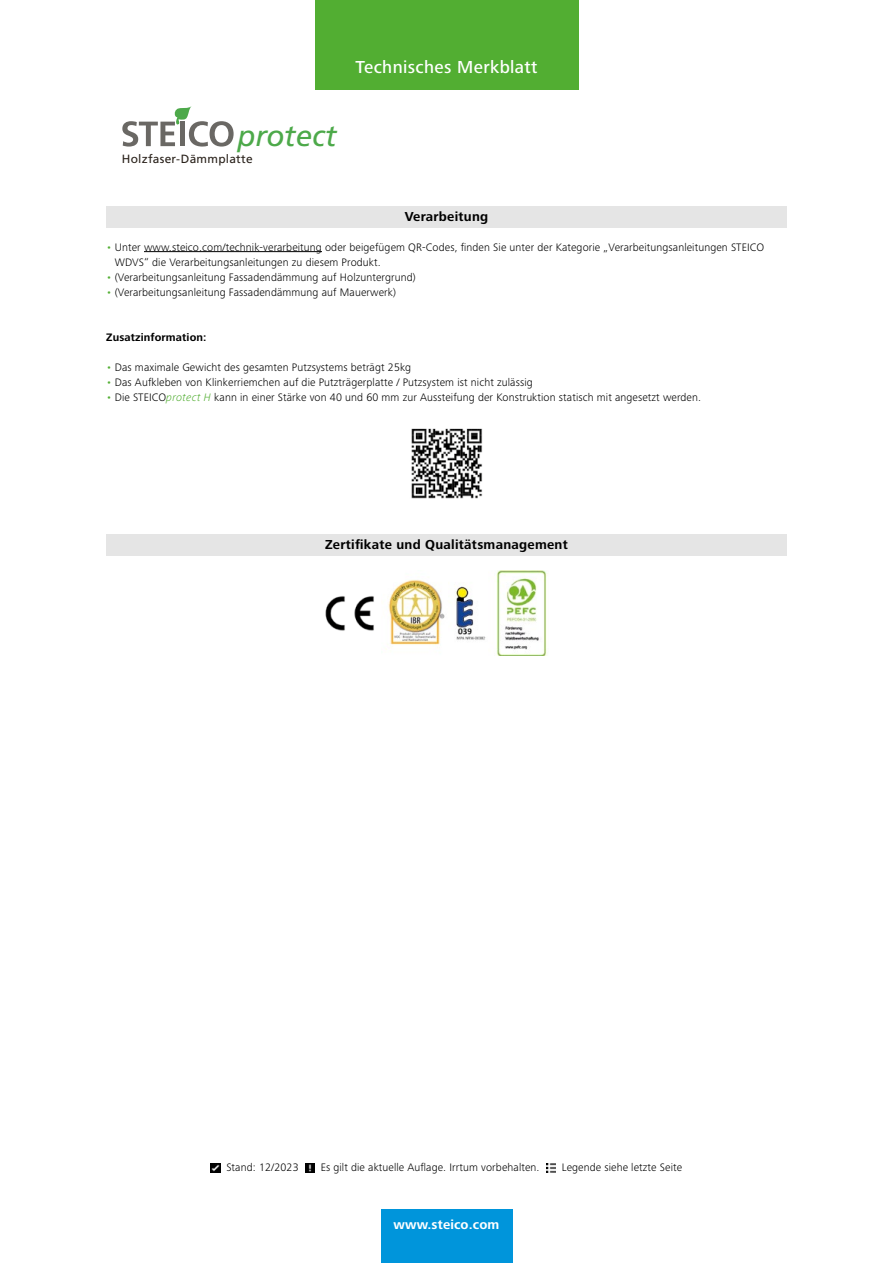
<style>
.page{position:relative;width:893px;height:1263px;background:#fff}
.page>*{position:absolute;margin:0;border:0;box-sizing:border-box;transform-origin:0 0}
.t1{font:italic 29.7px "Frutiger";letter-spacing:-.01em;color:#4da94a}
.t2{font:500 18px "Frutiger Next LTW1 G";letter-spacing:.02em;color:#fff}
.t3{font:700 13.5px "Frutiger Next LTW1 G";letter-spacing:.02em;color:#000}
.t4{font:700 13.5px "Frutiger Next LTW1 G";letter-spacing:.01em;color:#fff}
.t5{font:12px "Frutiger";letter-spacing:.02em;color:#29211a}
.t6{font:300 11.25px/15px "Frutiger Next LTW1 G";letter-spacing:.01em;color:#000}
.t7{font:700 11.25px "Frutiger Next LTW1 G";letter-spacing:.01em;color:#000}
.s1{color:#52ae32}
.s2{font-style:italic;color:#52ae32}
</style>
<div class="page">
<svg style="left:122px;top:106px;width:112px;height:41px"></svg>
<div style="left:106px;top:206px;width:681px;height:21px;background:#e5e5e5"></div>
<hr style="left:144px;top:251px;width:178px;height:1px;background:#000">
<img style="left:411px;top:428px;width:72px;height:71px">
<div style="left:106px;top:534px;width:681px;height:21px;background:#e5e5e5"></div>
<img style="left:325px;top:570px;width:222px;height:85px">
<div style="left:315px;top:0;width:263px;height:89px;background:#52ae32"></div>
<div style="left:381px;top:1210px;width:131px;height:53px;background:#0095db"></div>
<svg style="left:211px;top:1163px;width:9px;height:9px"></svg>
<svg style="left:305px;top:1163px;width:9px;height:9px"></svg>
<svg style="left:546px;top:1163px;width:9px;height:9px"></svg>
<h2 class="t2" style="left:355px;top:56px;width:184px">Technisches Merkblatt</h2>
<h1 class="t1" style="left:237px;top:119px;width:101px">protect</h1>
<p class="t5" style="left:122px;top:151px;width:132px">Holzfaser-Dämmplatte</p>
<p class="t3" style="left:405px;top:209px;width:85px">Verarbeitung</p>
<p class="t6" style="left:115px;top:239px;width:651px;text-indent:-9px"><span class="s1">•</span> Unter www.steico.com/technik-verarbeitung oder beigefügem QR-Codes, finden Sie unter der Kategorie „Verarbeitungsanleitungen STEICO<br>WDVS“ die Verarbeitungsanleitungen zu diesem Produkt.</p>
<p class="t6" style="left:106px;top:269px;width:311px"><span class="s1">•</span> (Verarbeitungsanleitung Fassadendämmung auf Holzuntergrund)</p>
<p class="t6" style="left:106px;top:284px;width:291px"><span class="s1">•</span> (Verarbeitungsanleitung Fassadendämmung auf Mauerwerk)</p>
<p class="t7" style="left:106px;top:330px;width:102px">Zusatzinformation:</p>
<p class="t6" style="left:106px;top:359px;width:306px"><span class="s1">•</span> Das maximale Gewicht des gesamten Putzsystems beträgt 25kg</p>
<p class="t6" style="left:106px;top:374px;width:428px"><span class="s1">•</span> Das Aufkleben von Klinkerriemchen auf die Putzträgerplatte / Putzsystem ist nicht zulässig</p>
<p class="t6" style="left:106px;top:389px;width:596px"><span class="s1">•</span> Die STEICO<span class="s2">protect H</span> kann in einer Stärke von 40 und 60 mm zur Aussteifung der Konstruktion statisch mit angesetzt werden.</p>
<p class="t3" style="left:325px;top:536px;width:244px">Zertifikate und Qualitätsmanagement</p>
<p class="t6" style="left:226px;top:1160px;width:74px">Stand: 12/2023</p>
<p class="t6" style="left:321px;top:1160px;width:220px">Es gilt die aktuelle Auflage. Irrtum vorbehalten.</p>
<p class="t6" style="left:562px;top:1160px;width:122px">Legende siehe letzte Seite</p>
<p class="t4" style="left:394px;top:1217px;width:107px">www.steico.com</p>
</div>
